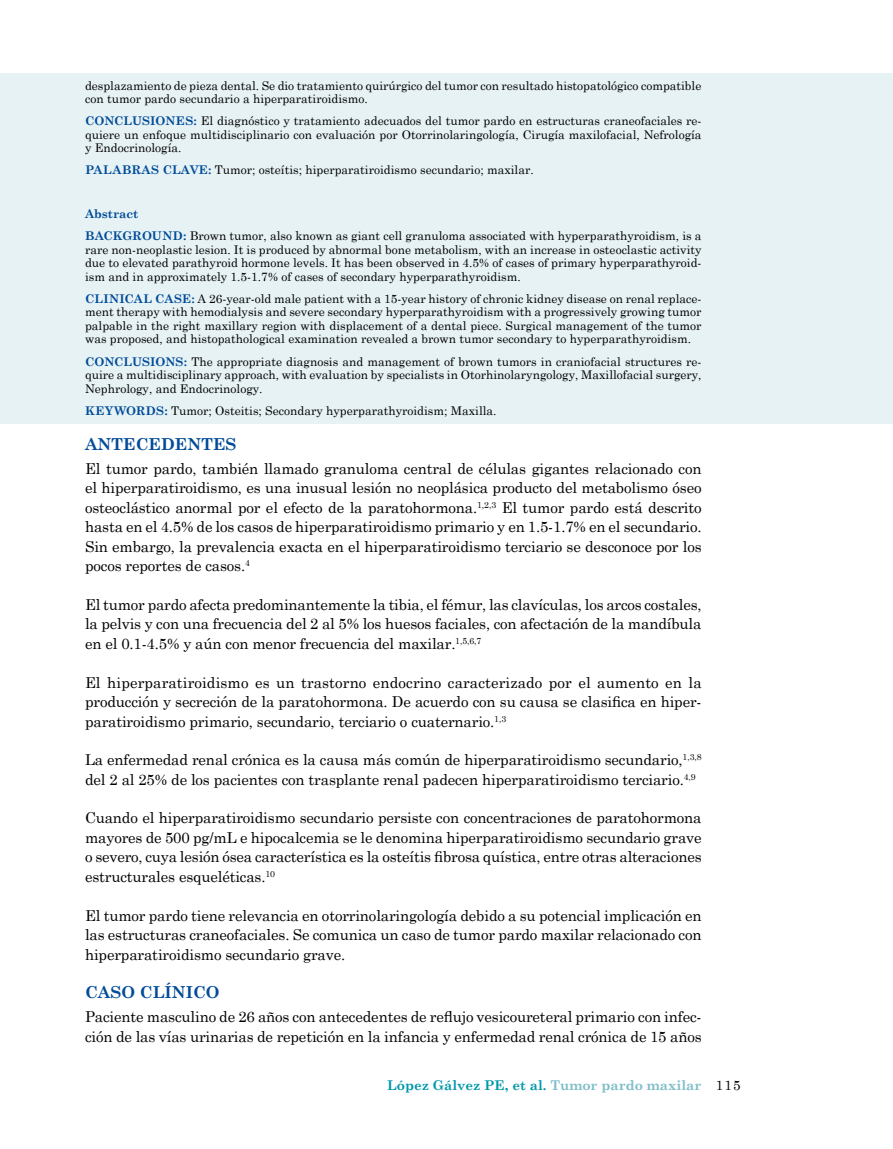
<style>
.page{position:relative;width:893px;height:1149px;background:#fff}
.page>*{position:absolute;margin:0;border:0;box-sizing:border-box;transform-origin:0 0}
.t1{font:700 16.5px "Century Schoolbook";color:#004b98}
.t2{font:15px/19.5px "Century Schoolbook";letter-spacing:-.01em;color:#000;text-align:justify}
.t3{font:700 13.5px "Century Schoolbook";color:#0098aa}
.t4{font:13.5px "Century Schoolbook";color:#000}
.t5{font:12px/13.5px "Century Schoolbook";color:#000;text-align:justify}
.s1{font-weight:700;color:#004b98}
.s2{color:#7dbdc9}
</style>
<div class="page">
<div style="left:0;top:73px;width:893px;height:350px;background:#e7f2f5"></div>
<p class="t5" style="left:85px;top:78px;width:618px">desplazamiento de pieza dental. Se dio tratamiento quirúrgico del tumor con resultado histopatológico compatible con tumor pardo secundario a hiperparatiroidismo.</p>
<p class="t5" style="left:85px;top:114px;width:618px"><span class="s1">CONCLUSIONES:</span> El diagnóstico y tratamiento adecuados del tumor pardo en estructuras craneofaciales re&shy;quiere un enfoque multidisciplinario con evaluación por Otorrinolaringología, Cirugía maxilofacial, Nefrología y Endocrinología.</p>
<p class="t5" style="left:85px;top:163px;width:450px"><span class="s1">PALABRAS CLAVE:</span> Tumor; osteítis; hiperparatiroidismo secundario; maxilar.</p>
<p class="t5" style="left:85px;top:203px;width:618px;line-height:22px"><span class="s1">Abstract<br>BACKGROUND:</span> Brown tumor, also known as giant cell granuloma associated with hyperparathyroidism, is a</p>
<p class="t5" style="left:85px;top:242px;width:618px">rare non-neoplastic lesion. It is produced by abnormal bone metabolism, with an increase in osteoclastic activity due to elevated parathyroid hormone levels. It has been observed in 4.5% of cases of primary hyperparathyroid&shy;ism and in approximately 1.5-1.7% of cases of secondary hyperparathyroidism.</p>
<p class="t5" style="left:85px;top:291px;width:618px"><span class="s1">CLINICAL CASE:</span> A 26-year-old male patient with a 15-year history of chronic kidney disease on renal replace&shy;ment therapy with hemodialysis and severe secondary hyperparathyroidism with a progressively growing tumor palpable in the right maxillary region with displacement of a dental piece. Surgical management of the tumor was proposed, and histopathological examination revealed a brown tumor secondary to hyperparathyroidism.</p>
<p class="t5" style="left:85px;top:354px;width:618px"><span class="s1">CONCLUSIONS:</span> The appropriate diagnosis and management of brown tumors in craniofacial structures re&shy;quire a multidisciplinary approach, with evaluation by specialists in Otorhinolaryngology, Maxillofacial surgery, Nephrology, and Endocrinology.</p>
<p class="t5" style="left:85px;top:403px;width:413px"><span class="s1">KEYWORDS:</span> Tumor; Osteitis; Secondary hyperparathyroidism; Maxilla.</p>
<p class="t1" style="left:85px;top:434px;width:153px">ANTECEDENTES</p>
<p class="t2" style="left:85px;top:458px;width:618px">El tumor pardo, también llamado granuloma central de células gigantes relacionado con el hiperparatiroidismo, es una inusual lesión no neoplásica producto del metabolismo óseo osteoclástico anormal por el efecto de la paratohormona.<sup>1,2,3</sup> El tumor pardo está descrito hasta en el 4.5% de los casos de hiperparatiroidismo primario y en 1.5-1.7% en el secundario.<br>Sin embargo, la prevalencia exacta en el hiperparatiroidismo terciario se desconoce por los pocos reportes de casos.<sup>4</sup></p>
<p class="t2" style="left:85px;top:594px;width:618px">El tumor pardo afecta predominantemente la tibia, el fémur, las clavículas, los arcos costales, la pelvis y con una frecuencia del 2 al 5% los huesos faciales, con afectación de la mandíbula en el 0.1-4.5% y aún con menor frecuencia del maxilar.<sup>1,5,6,7</sup></p>
<p class="t2" style="left:85px;top:671px;width:618px">El hiperparatiroidismo es un trastorno endocrino caracterizado por el aumento en la producción y secreción de la paratohormona. De acuerdo con su causa se clasifica en hiper&shy;paratiroidismo primario, secundario, terciario o cuaternario.<sup>1,3</sup></p>
<p class="t2" style="left:85px;top:749px;width:618px">La enfermedad renal crónica es la causa más común de hiperparatiroidismo secundario,<sup>1,3,8 </sup>del 2 al 25% de los pacientes con trasplante renal padecen hiperparatiroidismo terciario.<sup>4,9</sup></p>
<p class="t2" style="left:85px;top:807px;width:618px">Cuando el hiperparatiroidismo secundario persiste con concentraciones de paratohormona mayores de 500 pg/mL e hipocalcemia se le denomina hiperparatiroidismo secundario grave o severo, cuya lesión ósea característica es la osteítis fibrosa quística, entre otras alteraciones estructurales esqueléticas.<sup>10</sup></p>
<p class="t2" style="left:85px;top:904px;width:618px">El tumor pardo tiene relevancia en otorrinolaringología debido a su potencial implicación en las estructuras craneofaciales. Se comunica un caso de tumor pardo maxilar relacionado con hiperparatiroidismo secundario grave.</p>
<p class="t1" style="left:85px;top:982px;width:136px">CASO CLÍNICO</p>
<p class="t2" style="left:85px;top:1006px;width:618px">Paciente masculino de 26 años con antecedentes de reflujo vesicoureteral primario con infec&shy;ción de las vías urinarias de repetición en la infancia y enfermedad renal crónica de 15 años</p>
<p class="t3" style="left:387px;top:1076px;width:316px">López Gálvez PE, et al. <span class="s2">Tumor pardo maxilar</span></p>
<p class="t4" style="left:716px;top:1076px;width:26px">115</p>
</div>
